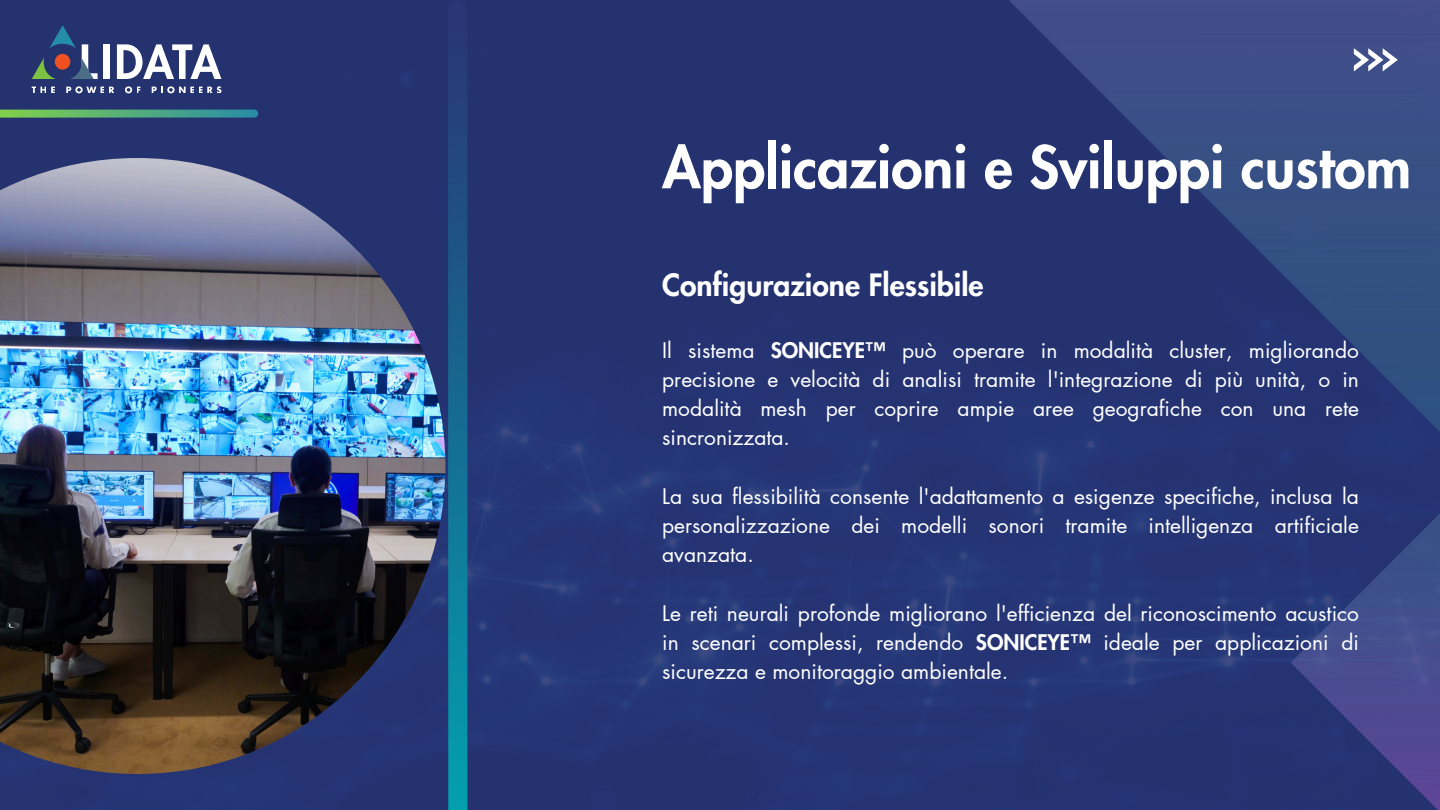
<style>
.page{position:relative;width:1440px;height:810px;background:#fff}
.page>*{position:absolute;margin:0;border:0;box-sizing:border-box;transform-origin:0 0}
.t1{font:800 57px "Futura LT Pro";color:#fff}
.t2{font:800 30px "Futura LT Pro";color:#fff}
.t3{font:21px/29.2px "Futura LT Pro";color:#fff;text-align:justify}
.s1{font-weight:800}
</style>
<div class="page">
<div style="left:0;top:0;width:949px;height:810px;background:#243270"></div>
<img style="left:949px;top:0;width:491px;height:810px">
<svg style="left:0;top:110px;width:258px;height:8px;background:#52a778"></svg>
<svg style="left:32px;top:87px;width:23px;height:6px"></svg>
<svg style="left:32px;top:44px;width:66px;height:35px;background:#4e5370"></svg>
<div style="left:103px;top:44px;width:7px;height:35px;background:#fff"></div>
<svg style="left:66px;top:86px;width:48px;height:7px"></svg>
<svg style="left:125px;top:86px;width:15px;height:7px"></svg>
<svg style="left:117px;top:44px;width:104px;height:35px"></svg>
<svg style="left:152px;top:86px;width:69px;height:7px"></svg>
<svg style="left:448px;top:0;width:19px;height:810px;background:#166890"></svg>
<img style="left:0;top:158px;width:445px;height:616px">
<svg style="left:1354px;top:48px;width:44px;height:23px"></svg>
<p class="t1" style="left:662px;top:141px;width:751px">Applicazioni e Sviluppi custom</p>
<p class="t2" style="left:662px;top:271px;width:323px">Configurazione Flessibile</p>
<p class="t3" style="left:662px;top:336px;width:698px">Il sistema <span class="s1">SONICEYE™</span> può operare in modalità cluster, migliorando precisione e velocità di analisi tramite l'integrazione di più unità, o in modalità mesh per coprire ampie aree geografiche con una rete sincronizzata.</p>
<p class="t3" style="left:662px;top:482px;width:698px">La sua flessibilità consente l'adattamento a esigenze specifiche, inclusa la personalizzazione dei modelli sonori tramite intelligenza artificiale avanzata.</p>
<p class="t3" style="left:662px;top:599px;width:698px">Le reti neurali profonde migliorano l'efficienza del riconoscimento acustico in scenari complessi, rendendo <span class="s1">SONICEYE™</span> ideale per applicazioni di sicurezza e monitoraggio ambientale.</p>
</div>
